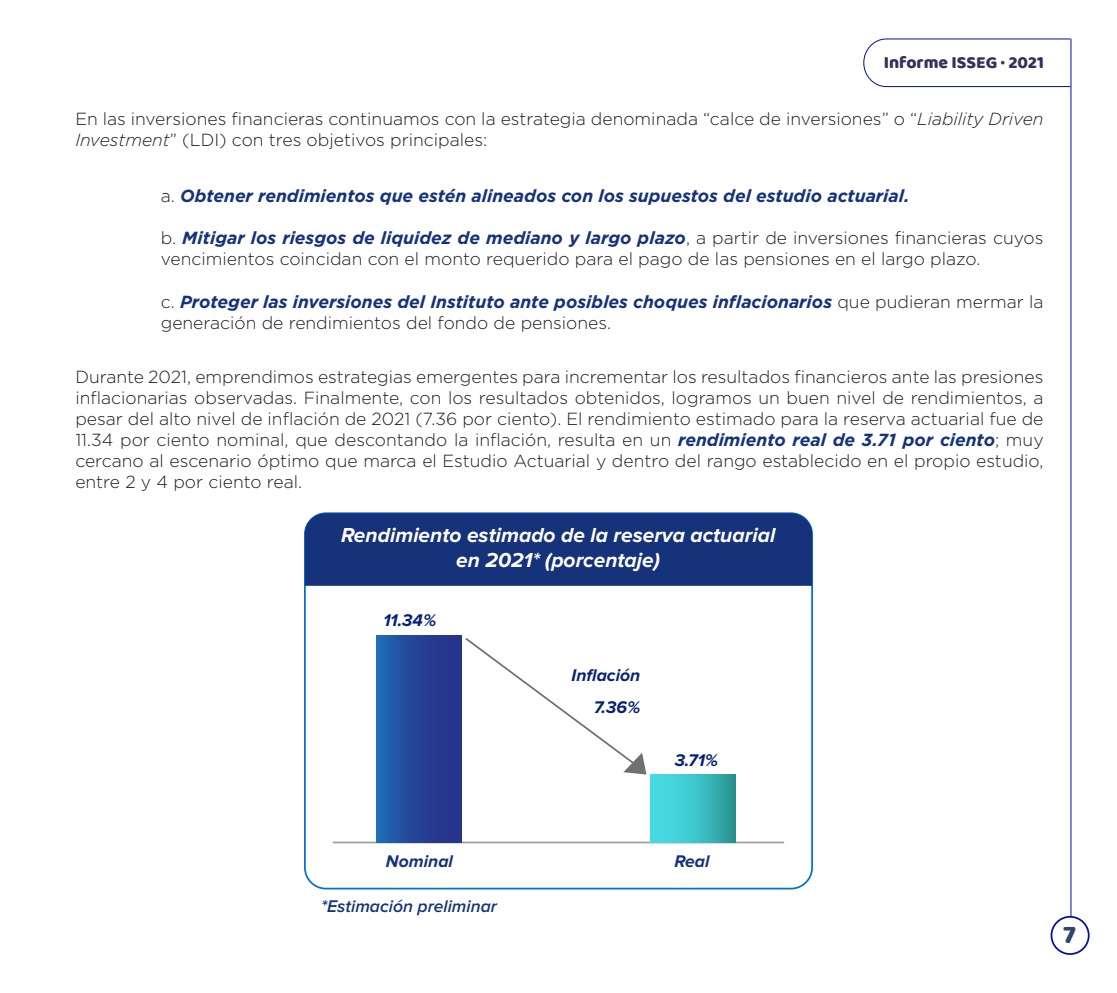
<style>
.page{position:relative;width:1117px;height:993px;background:#fff}
.page>*{position:absolute;margin:0;border:0;box-sizing:border-box;transform-origin:0 0}
.t1{font:26.25px "Baloo";color:#2f456a}
.t2{font:italic 700 21px/25.2px "Proxima Nova";color:#fff;text-align:center}
.t3{font:300 17.5px/21px "Gotham";color:#1d1d1b}
.t4{font:italic 700 17.5px/21px "Gotham";color:#15327a}
.t5{font:italic 700 17.5px/31.5px "Proxima Nova";color:#072175;text-align:right}
.t6{font:italic 600 17.5px "Proxima Nova";color:#15327a}
.t7{font:17.5px "Baloo";color:#37305b}
.t8{font:italic 700 17.5px "Proxima Nova";color:#15327a}
.s1{font-style:italic}
.s2{font-weight:300;font-style:normal;color:#1d1d1b}
.s3{font-weight:700;font-style:italic;color:#15327a}
</style>
<div class="page">
<hr style="left:1070px;top:39px;width:1px;height:877px;background:#000f9f">
<div style="left:1050px;top:915px;width:39px;height:39px;border:2px solid #000f9f;border-radius:50%"></div>
<svg style="left:863px;top:38px;width:207px;height:49px"></svg>
<div style="left:305px;top:513px;width:506px;height:72px;background:#15327a"></div>
<hr style="left:333px;top:841px;width:451px;height:2px;background:#9e9e9d">
<div style="left:376px;top:635px;width:85px;height:207px;background:linear-gradient(to right,#1f67b0,#292983)"></div>
<div style="left:650px;top:774px;width:85px;height:68px;background:linear-gradient(to right,#4ce7f0,#2d9c9d)"></div>
<svg style="left:465px;top:638px;width:181px;height:136px"></svg>
<p class="t7" style="left:883px;top:51px;width:162px">Informe ISSEG · 2021</p>
<p class="t3" style="left:75px;top:108px;width:969px">En las inversiones financieras continuamos con la estrategia denominada “calce de inversiones” o “<span class="s1">Liability Driven<br>Investment</span>” (LDI) con tres objetivos principales:</p>
<p class="t4" style="left:161px;top:185px;width:750px"><span class="s2">a.</span> Obtener rendimientos que estén alineados con los supuestos del estudio actuarial.</p>
<p class="t3" style="left:161px;top:227px;width:884px">b. <span class="s3">Mitigar los riesgos de liquidez de mediano y largo plazo</span>, a partir de inversiones financieras cuyos vencimientos coincidan con el monto requerido para el pago de las pensiones en el largo plazo.</p>
<p class="t4" style="left:161px;top:290px;width:883px"><span class="s2">c.</span> Proteger las inversiones del Instituto ante posibles choques inflacionarios <span class="s2">que pudieran mermar la generación de rendimientos del fondo de pensiones.</span></p>
<p class="t3" style="left:75px;top:365px;width:969px;text-align:justify">Durante 2021, emprendimos estrategias emergentes para incrementar los resultados financieros ante las presiones inflacionarias observadas. Finalmente, con los resultados obtenidos, logramos un buen nivel de rendimientos, a pesar del alto nivel de inflación de 2021 (7.36 por ciento). El rendimiento estimado para la reserva actuarial fue de 11.34 por ciento nominal, que descontando la inflación, resulta en un <span class="s3">rendimiento real de 3.71 por ciento</span>; muy cercano al escenario óptimo que marca el Estudio Actuarial y dentro del rango establecido en el propio estudio, entre 2 y 4 por ciento real.</p>
<p class="t2" style="left:341px;top:523px;width:435px">Rendimiento estimado de la reserva actuarial en 2021* (porcentaje)</p>
<p class="t5" style="left:383px;top:604px;width:54px">11.34%</p>
<p class="t5" style="left:571px;top:660px;width:70px">Inflación<br>7.36%</p>
<p class="t5" style="left:674px;top:744px;width:45px">3.71%</p>
<p class="t8" style="left:386px;top:852px;width:68px">Nominal</p>
<p class="t6" style="left:321px;top:898px;width:177px">*Estimación preliminar</p>
<p class="t8" style="left:674px;top:852px;width:37px">Real</p>
<h1 class="t1" style="left:1062px;top:918px;width:14px">7</h1>
</div>
